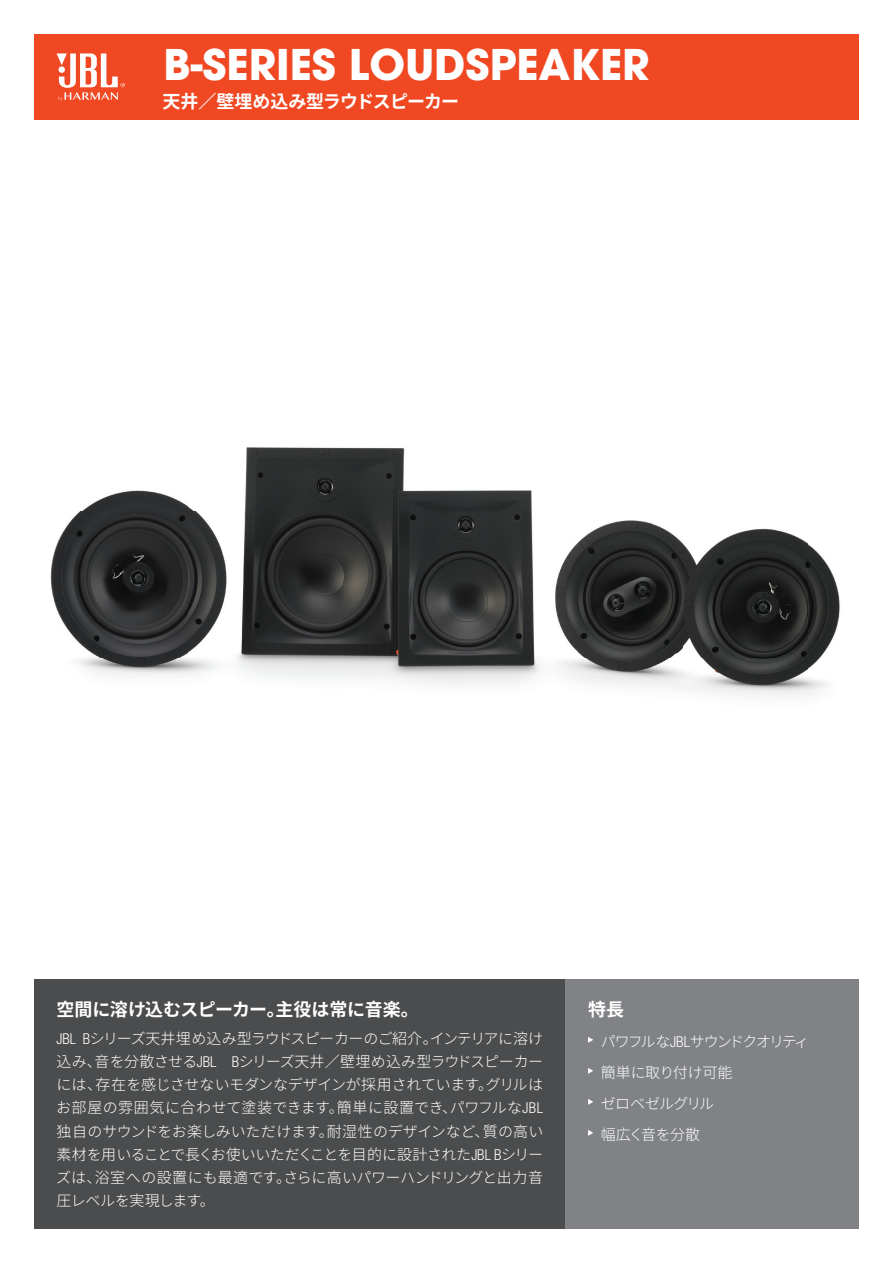
<style>
.page{position:relative;width:893px;height:1263px;background:#fff}
.page>*{position:absolute;margin:0;border:0;box-sizing:border-box;transform-origin:0 0}
.t1{font:700 42px "Avant Garde";color:#fff}
.t2{font:700 18px "Noto Sans CJ Kjp";letter-spacing:-.025em;color:#fff}
.t3{font:300 15px/23.2px "Noto Sans CJ Kjp";letter-spacing:-.035em;color:#fff;text-align:justify}
.t4{font:300 15px/31px "Noto Sans CJ Kjp";letter-spacing:-.065em;color:#fff}
.s1{font-family:"Helvetica Neue LT Pro";font-stretch:condensed}
</style>
<div class="page">
<img style="left:50px;top:447px;width:790px;height:251px">
<div style="left:34px;top:34px;width:825px;height:85px;background:#f04822"></div>
<div style="left:34px;top:979px;width:532px;height:250px;background:#4b4c4d"></div>
<div style="left:566px;top:979px;width:293px;height:250px;background:#808285"></div>
<svg style="left:588px;top:1037px;width:5px;height:6px"></svg>
<svg style="left:588px;top:1068px;width:5px;height:6px"></svg>
<svg style="left:588px;top:1099px;width:5px;height:6px"></svg>
<svg style="left:588px;top:1130px;width:5px;height:6px"></svg>
<svg style="left:57px;top:53px;width:68px;height:48px"></svg>
<h1 class="t1" style="left:163px;top:38px;width:488px">B-SERIES LOUDSPEAKER</h1>
<p class="t2" style="left:163px;top:91px;width:298px">天井／壁埋め込み型ラウドスピーカー</p>
<p class="t2" style="left:57px;top:999px;width:364px">空間に溶け込むスピーカー。主役は常に音楽。</p>
<p class="t3" style="left:56px;top:1027px;width:489px"><span class="s1">JBL B</span>シリーズ天井埋め込み型ラウドスピーカーのご紹介。インテリアに溶け込み、音を分散させる<span class="s1">JBL B</span>シリーズ天井／壁埋め込み型ラウドスピーカーには、存在を感じさせないモダンなデザインが採用されています。グリルはお部屋の雰囲気に合わせて塗装できます。簡単に設置でき、パワフルな<span class="s1">JBL</span>独自のサウンドをお楽しみいただけます。耐湿性のデザインなど、質の高い素材を用いることで長くお使いいただくことを目的に設計された<span class="s1">JBL B</span>シリーズは、浴室への設置にも最適です。さらに高いパワーハンドリングと出力音圧レベルを実現します。</p>
<p class="t2" style="left:588px;top:999px;width:37px">特長</p>
<p class="t4" style="left:601px;top:1026px;width:210px">パワフルな<span class="s1">JBL</span>サウンドクオリティ簡単に取り付け可能<br>ゼロベゼルグリル<br>幅広く音を分散</p>
</div>
